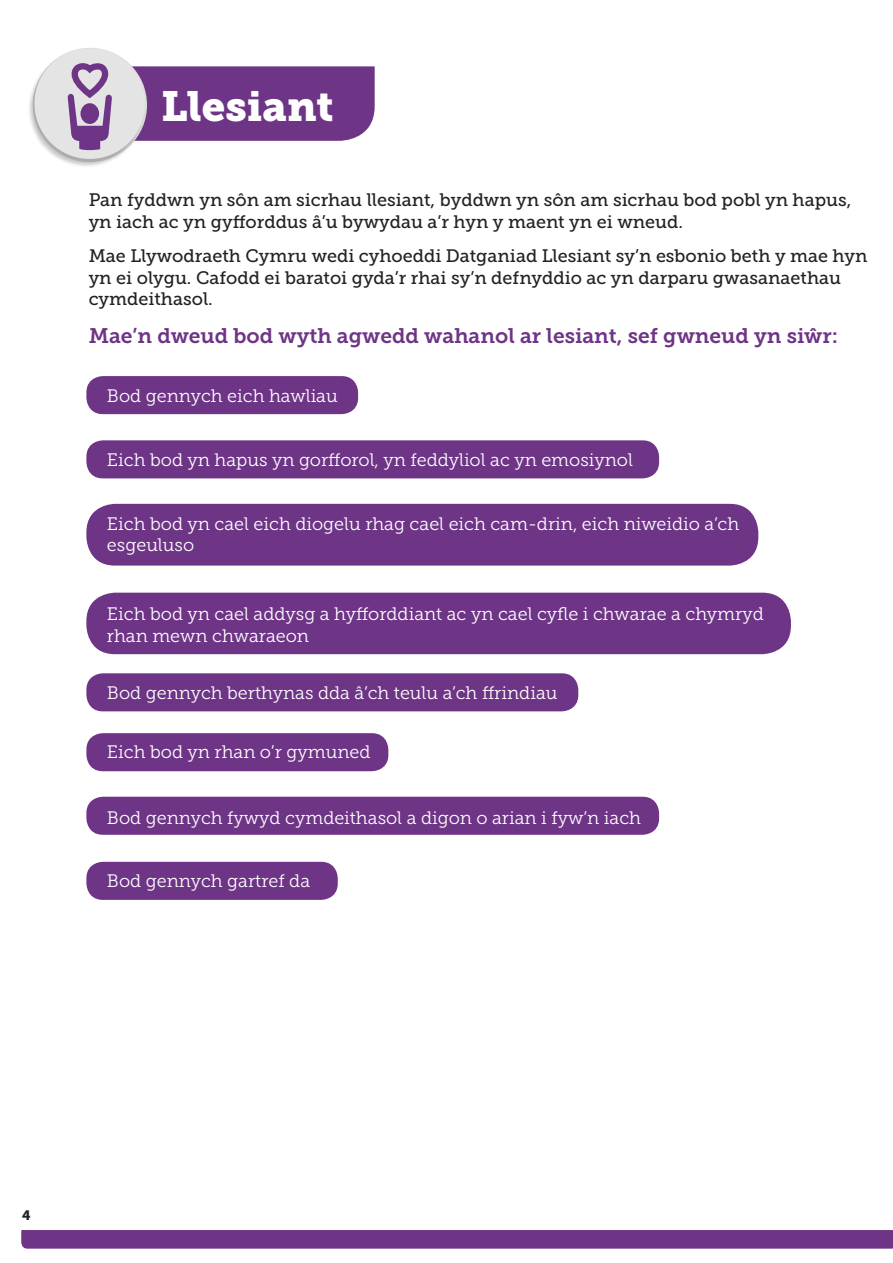
<style>
.page{position:relative;width:893px;height:1263px;background:#fff}
.page>*{position:absolute;margin:0;border:0;box-sizing:border-box;transform-origin:0 0}
.Main_Body{font:42px "Museo Slab 900";color:#fff}
.Main_Body-2{font:21px "Museo Slab 700";color:#6e3486}
.Main_Body-3{font:18px/21.6px "Museo Slab 300";color:#fff}
.Main_Body-4{font:18px/21.6px "Museo Slab 500";color:#222221}
.t1{font:13.5px "Museo Slab 900";color:#222221}
</style>
<div class="page">
<div style="left:21px;top:1230px;width:872px;height:18px;background:#6e3486"></div>
<div style="left:86px;top:440px;width:573px;height:38px;background:#6e3486;border-radius:17px"></div>
<div style="left:86px;top:376px;width:272px;height:38px;background:#6e3486;border-radius:17px"></div>
<div style="left:86px;top:593px;width:705px;height:61px;background:#6e3486;border-radius:28px"></div>
<div style="left:86px;top:504px;width:672px;height:62px;background:#6e3486;border-radius:28px"></div>
<div style="left:86px;top:673px;width:492px;height:38px;background:#6e3486;border-radius:17px"></div>
<div style="left:86px;top:797px;width:573px;height:38px;background:#6e3486;border-radius:17px"></div>
<div style="left:86px;top:862px;width:252px;height:38px;background:#6e3486;border-radius:17px"></div>
<div style="left:86px;top:733px;width:302px;height:38px;background:#6e3486;border-radius:17px"></div>
<div style="left:28px;top:50px;width:117px;height:117px;background:#222221;opacity:.25"></div>
<div style="left:34px;top:48px;width:111px;height:111px;background:#e4e4e4;border-radius:50%"></div>
<svg style="left:67px;top:60px;width:308px;height:90px"></svg>
<p class="Main_Body" style="left:161px;top:82px;width:174px">Llesiant</p>
<p class="Main_Body-4" style="left:89px;top:189px;width:764px">Pan fyddwn yn sôn am sicrhau llesiant, byddwn yn sôn am sicrhau bod pobl yn hapus, yn iach ac yn gyfforddus â’u bywydau a’r hyn y maent yn ei wneud.</p>
<p class="Main_Body-4" style="left:89px;top:245px;width:780px">Mae Llywodraeth Cymru wedi cyhoeddi Datganiad Llesiant sy’n esbonio beth y mae hyn yn ei olygu. Cafodd ei baratoi gyda’r rhai sy’n defnyddio ac yn darparu gwasanaethau cymdeithasol.</p>
<p class="Main_Body-2" style="left:89px;top:324px;width:751px">Mae’n dweud bod wyth agwedd wahanol ar lesiant, sef gwneud yn siŵr:</p>
<p class="Main_Body-3" style="left:107px;top:385px;width:232px">Bod gennych eich hawliau</p>
<p class="Main_Body-3" style="left:107px;top:449px;width:527px">Eich bod yn hapus yn gorfforol, yn feddyliol ac yn emosiynol</p>
<p class="Main_Body-3" style="left:107px;top:513px;width:634px">Eich bod yn cael eich diogelu rhag cael eich cam-drin, eich niweidio a’ch esgeuluso</p>
<p class="Main_Body-3" style="left:107px;top:603px;width:658px">Eich bod yn cael addysg a hyfforddiant ac yn cael cyfle i chwarae a chymryd rhan mewn chwaraeon</p>
<p class="Main_Body-3" style="left:107px;top:682px;width:452px">Bod gennych berthynas dda â’ch teulu a’ch ffrindiau</p>
<p class="Main_Body-3" style="left:107px;top:741px;width:265px">Eich bod yn rhan o’r gymuned</p>
<p class="Main_Body-3" style="left:107px;top:807px;width:536px">Bod gennych fywyd cymdeithasol a digon o arian i fyw’n iach</p>
<p class="Main_Body-3" style="left:107px;top:870px;width:205px">Bod gennych gartref da</p>
<p class="t1" style="left:22px;top:1207px;width:10px">4</p>
</div>
